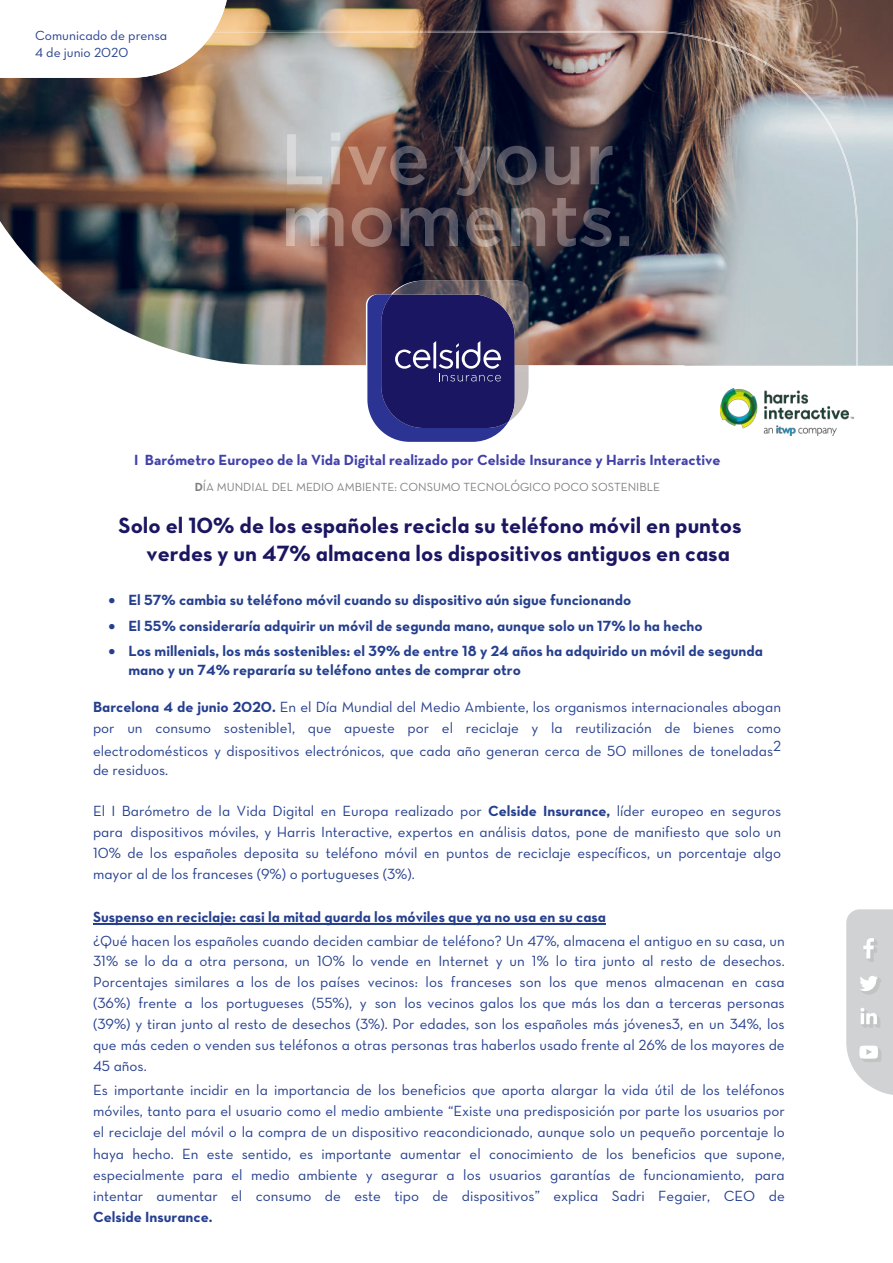
<style>
.page{position:relative;width:893px;height:1263px;background:#fff}
.page>*{position:absolute;margin:0;border:0;box-sizing:border-box;transform-origin:0 0}
.t1{font:22.5px/27.9px "Neutra Text Bold Alt";color:#1b1661}
.t2{font:15px/20.9px "Neutra Text Book Alt";color:#253f8e;text-align:justify}
.t3{font:15px/18.1px "Neutra Text Bold Alt";color:#253f8e}
.t4{font:700 15px "Neutra Text";color:#4040aa}
.t5{font:13.5px/16.6px "Neutra Text Book Alt";color:#253f8e}
.t6{font:12px "Neutra Text Book Alt";color:#808080}
.s1{font-family:"Neutra Text Bold Alt"}
</style>
<div class="page">
<img style="left:0;top:0;width:893px;height:366px">
<img style="left:287px;top:133px;width:325px;height:63px">
<img style="left:286px;top:198px;width:343px;height:49px">
<svg style="left:367px;top:294px;width:162px;height:148px;background:#403f83"></svg>
<img style="left:392px;top:281px;width:137px;height:84px">
<img style="left:653px;top:31px;width:137px;height:48px">
<img style="left:788px;top:78px;width:44px;height:49px">
<img style="left:830px;top:126px;width:28px;height:240px">
<img style="left:229px;top:31px;width:424px;height:1px">
<svg style="left:0;top:0;width:229px;height:78px"></svg>
<hr style="left:36px;top:31px;width:132px;height:1px;background:#fff">
<svg style="left:846px;top:909px;width:47px;height:186px;background:#d7d8d9"></svg>
<hr style="left:93px;top:923px;width:513px;height:2px;background:#253f8e">
<img style="left:721px;top:389px;width:133px;height:47px">
<p class="t5" style="left:35px;top:27px;width:134px">Comunicado de prensa<br>4 de junio 2020</p>
<p class="t4" style="left:134px;top:451px;width:588px">I Barómetro Europeo de la Vida Digital realizado por Celside Insurance y Harris Interactive</p>
<p class="t6" style="left:195px;top:480px;width:467px"><span class="s1">D</span>ÍA MUNDIAL DEL MEDIO AMBIENTE: CONSUMO TECNOLÓGICO POCO SOSTENIBLE</p>
<h1 class="t1" style="left:147px;top:511px;width:596px;text-indent:-28px">Solo el 10% de los españoles recicla su teléfono móvil en puntos verdes y un 47% almacena los dispositivos antiguos en casa</h1>
<p class="t3" style="left:108px;top:591px;width:524px">• El 57% cambia su teléfono móvil cuando su dispositivo aún sigue funcionando</p>
<p class="t3" style="left:108px;top:616px;width:596px">• El 55% consideraría adquirir un móvil de segunda mano, aunque solo un 17% lo ha hecho</p>
<p class="t3" style="left:128px;top:642px;width:636px;text-indent:-20px">• Los millenials, los más sostenibles: el 39% de entre 18 y 24 años ha adquirido un móvil de segunda mano y un 74% repararía su teléfono antes de comprar otro</p>
<p class="t2" style="left:93px;top:696px;width:690px"><span class="s1">Barcelona 4 de junio 2020.</span> En el Día Mundial del Medio Ambiente, los organismos internacionales abogan por un consumo sostenible1, que apueste por el reciclaje y la reutilización de bienes como</p>
<p class="t2" style="left:93px;top:741px;width:690px;line-height:18.9px">electrodomésticos y dispositivos electrónicos, que cada año generan cerca de 50 millones de toneladas2 de residuos.</p>
<p class="t2" style="left:93px;top:800px;width:690px">El I Barómetro de la Vida Digital en Europa realizado por <span class="s1">Celside Insurance,</span> líder europeo en seguros para dispositivos móviles, y Harris Interactive, expertos en análisis datos, pone de manifiesto que solo un 10% de los españoles deposita su teléfono móvil en puntos de reciclaje específicos, un porcentaje algo mayor al de los franceses (9%) o portugueses (3%).</p>
<p class="t3" style="left:93px;top:907px;width:514px">Suspenso en reciclaje: casi la mitad guarda los móviles que ya no usa en su casa</p>
<p class="t2" style="left:93px;top:930px;width:693px">¿Qué hacen los españoles cuando deciden cambiar de teléfono? Un 47%, almacena el antiguo en su casa, un 31% se lo da a otra persona, un 10% lo vende en Internet y un 1% lo tira junto al resto de desechos.<br>Porcentajes similares a los de los países vecinos: los franceses son los que menos almacenan en casa (36%) frente a los portugueses (55%), y son los vecinos galos los que más los dan a terceras personas (39%) y tiran junto al resto de desechos (3%). Por edades, son los españoles más jóvenes3, en un 34%, los que más ceden o venden sus teléfonos a otras personas tras haberlos usado frente al 26% de los mayores de 45 años.</p>
<p class="t2" style="left:93px;top:1079px;width:693px">Es importante incidir en la importancia de los beneficios que aporta alargar la vida útil de los teléfonos móviles, tanto para el usuario como el medio ambiente “Existe una predisposición por parte los usuarios por el reciclaje del móvil o la compra de un dispositivo reacondicionado, aunque solo un pequeño porcentaje lo haya hecho. En este sentido, es importante aumentar el conocimiento de los beneficios que supone, especialmente para el medio ambiente y asegurar a los usuarios garantías de funcionamiento, para intentar aumentar el consumo de este tipo de dispositivos” explica Sadri Fegaier, CEO de</p>
<p class="t3" style="left:93px;top:1208px;width:121px">Celside Insurance.</p>
</div>
